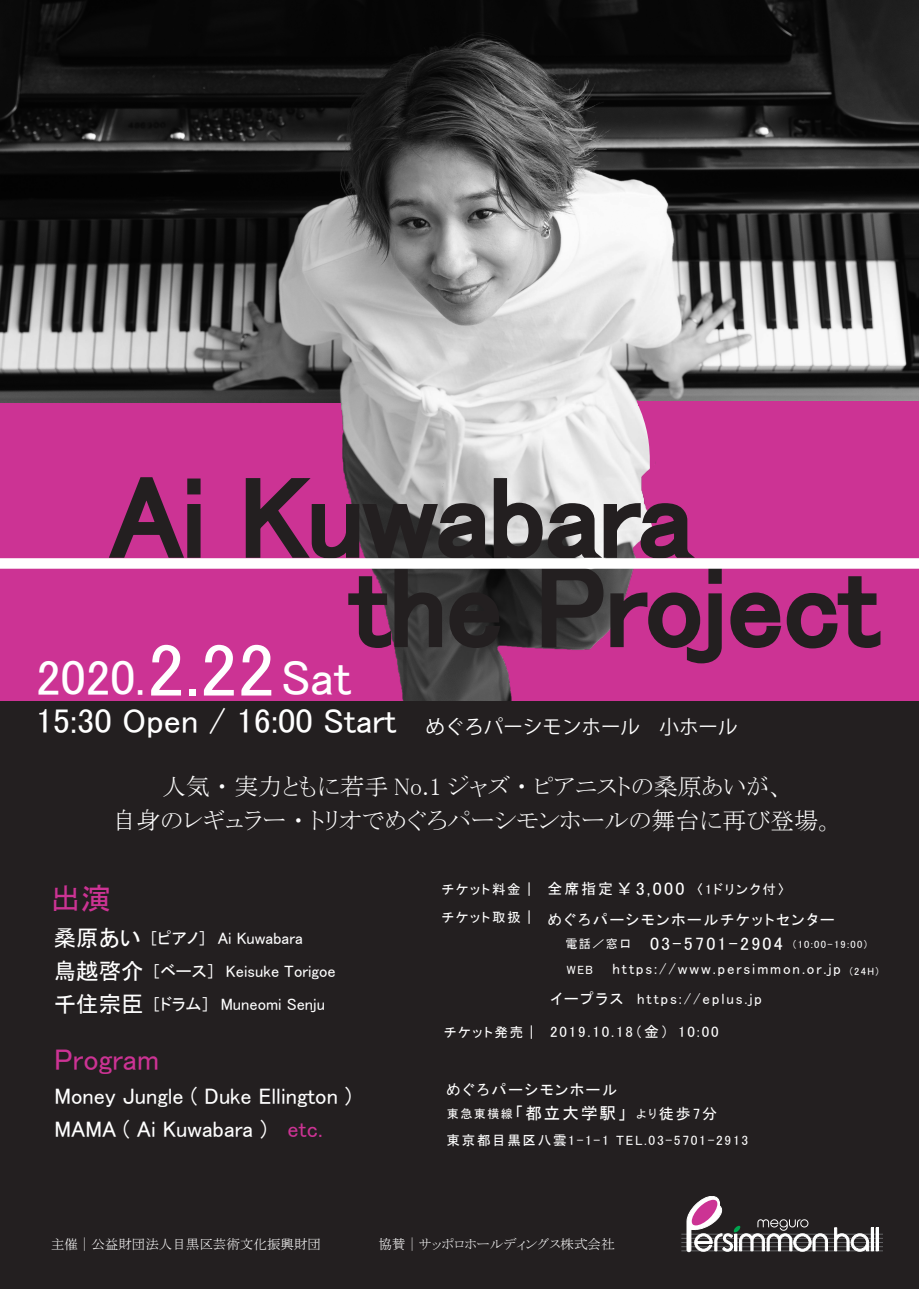
<style>
.page{position:relative;width:919px;height:1289px;background:#fff}
.page>*{position:absolute;margin:0;border:0;box-sizing:border-box;transform-origin:0 0}
.t1{font:112.5px "MS P Gothic";color:#231f20}
.t2{font:49.5px "MS P Gothic";color:#fff}
.t3{font:34.5px "MS P Gothic";color:#fff}
.t4{font:30px "MS P Gothic";color:#cc3394}
.t5{font:24px/34.5px "MS P Mincho";color:#fff;text-align:center}
.t6{font:22.5px/33px "MS P Gothic";color:#fff}
.t7{font:19.5px "Koz Go Pr 6 N";color:#fff}
.t8{font:16.5px/33px "MS P Gothic";color:#fff}
.t9{font:15px/30.2px "MS P Gothic";letter-spacing:.125em;color:#fff}
.t10{font:13.5px/28.5px "MS P Gothic";letter-spacing:.125em;color:#fff}
.t11{font:13.5px "MS P Mincho";color:#fff}
.t12{font:12px "MS P Gothic";letter-spacing:.125em;color:#fff}
.t13{font:10.5px "MS P Gothic";letter-spacing:.125em;color:#fff}
.s1{font-size:75px}
.s2{font-size:22.5px}
.s3{color:#cc3394}
.s4{font-size:15px}
.s5{font-size:18px}
.s6{font-size:12px}
.s7{font-size:13.5px}
.s8{font-size:16.5px}
</style>
<div class="page">
<svg style="left:0;top:1288px;width:13px;height:1px"></svg>
<svg style="left:918px;top:0;width:1px;height:13px"></svg>
<svg style="left:905px;top:1275px;width:14px;height:14px"></svg>
<img style="left:0;top:0;width:918px;height:701px">
<div style="left:0;top:701px;width:918px;height:587px;background:#231f20"></div>
<svg style="left:105px;top:475px;width:98px;height:83px"></svg>
<hr style="left:681px;top:1233px;width:201px;height:1px;background:#636366">
<hr style="left:681px;top:1237px;width:201px;height:1px;background:#636366">
<hr style="left:681px;top:1242px;width:201px;height:1px;background:#636366">
<hr style="left:681px;top:1246px;width:201px;height:1px;background:#636366">
<hr style="left:681px;top:1250px;width:201px;height:1px;background:#636366">
<div style="left:871px;top:1227px;width:2px;height:23px;border:1px solid #fff"></div>
<div style="left:875px;top:1227px;width:3px;height:23px;border:1px solid #fff"></div>
<svg style="left:834px;top:1227px;width:35px;height:24px"></svg>
<svg style="left:686px;top:1196px;width:141px;height:55px"></svg>
<div style="left:0;top:558px;width:918px;height:10px;background:#fff"></div>
<div style="left:0;top:403px;width:340px;height:13px;background:#cc3394"></div>
<hr style="left:638px;top:401px;width:280px;height:4px;background:#cc3394">
<svg style="left:243px;top:399px;width:639px;height:266px"></svg>
<h1 class="t1" style="left:111px;top:460px;width:583px">Ai Kuwabara</h1>
<h1 class="t1" style="left:350px;top:549px;width:530px">the Project</h1>
<h2 class="t2" style="left:36px;top:653px;width:317px">2020.<span class="s1">2.22</span>Sat</h2>
<h3 class="t3" style="left:36px;top:703px;width:362px">15:30 Open / 16:00 Start</h3>
<h3 class="t7" style="left:425px;top:715px;width:313px">めぐろパーシモンホール　小ホール</h3>
<h3 class="t5" style="left:113px;top:768px;width:723px">人気・実力ともに若手 No.1 ジャズ・ピアニストの桑原あいが、<br>自身のレギュラー・トリオでめぐろパーシモンホールの舞台に再び登場。</h3>
<h3 class="t4" style="left:51px;top:883px;width:61px">出演</h3>
<p class="t8" style="left:54px;top:921px;width:283px"><span class="s2">桑原あい</span>［ピアノ］　Ai Kuwabara<br><span class="s2">鳥越啓介</span>［ベース］　Keisuke Torigoe<span class="s2">千住宗臣</span>［ドラム］　Muneomi Senju</p>
<h3 class="t4" style="left:54px;top:1044px;width:106px">Program</h3>
<h3 class="t6" style="left:54px;top:1078px;width:299px">Money Jungle ( Duke Ellington )<br>MAMA ( Ai Kuwabara ) <span class="s3">etc.</span></h3>
<p class="t10" style="left:442px;top:874px;width:96px">チケット料金｜チケット取扱｜</p>
<p class="t10" style="left:547px;top:874px;width:238px"><span class="s4">全席指定</span><span class="s5">￥3,000</span>　〈1ドリンク付〉</p>
<p class="t9" style="left:547px;top:904px;width:288px">めぐろパーシモンホールチケットセンター</p>
<p class="t13" style="left:565px;top:939px;width:303px"><span class="s6">電話／窓口</span> <span class="s5">03-5701-2904</span> (10:00-19:00)</p>
<p class="t12" style="left:567px;top:963px;width:28px">WEB</p>
<p class="t9" style="left:550px;top:953px;width:292px;text-indent:62px">https://www.persimmon.or.jpイープラス https://eplus.jp</p>
<p class="t9" style="left:444px;top:1016px;width:276px"><span class="s7">チケット発売｜</span> 2019.10.18（金） 10:00</p>
<p class="t13" style="left:849px;top:966px;width:30px">(24H)</p>
<p class="t9" style="left:446px;top:1074px;width:172px">めぐろパーシモンホール</p>
<p class="t12" style="left:447px;top:1107px;width:271px">東急東横線<span class="s8">「都立大学駅」</span> より<span class="s4">徒歩7分</span></p>
<p class="t10" style="left:446px;top:1125px;width:303px">東京都目黒区八雲1-1-1 TEL.03-5701-2913</p>
<p class="t11" style="left:51px;top:1237px;width:271px">主催｜公益財団法人目黒区芸術文化振興財団</p>
<p class="t11" style="left:378px;top:1236px;width:238px">協賛｜サッポロホールディングス株式会社</p>
</div>
